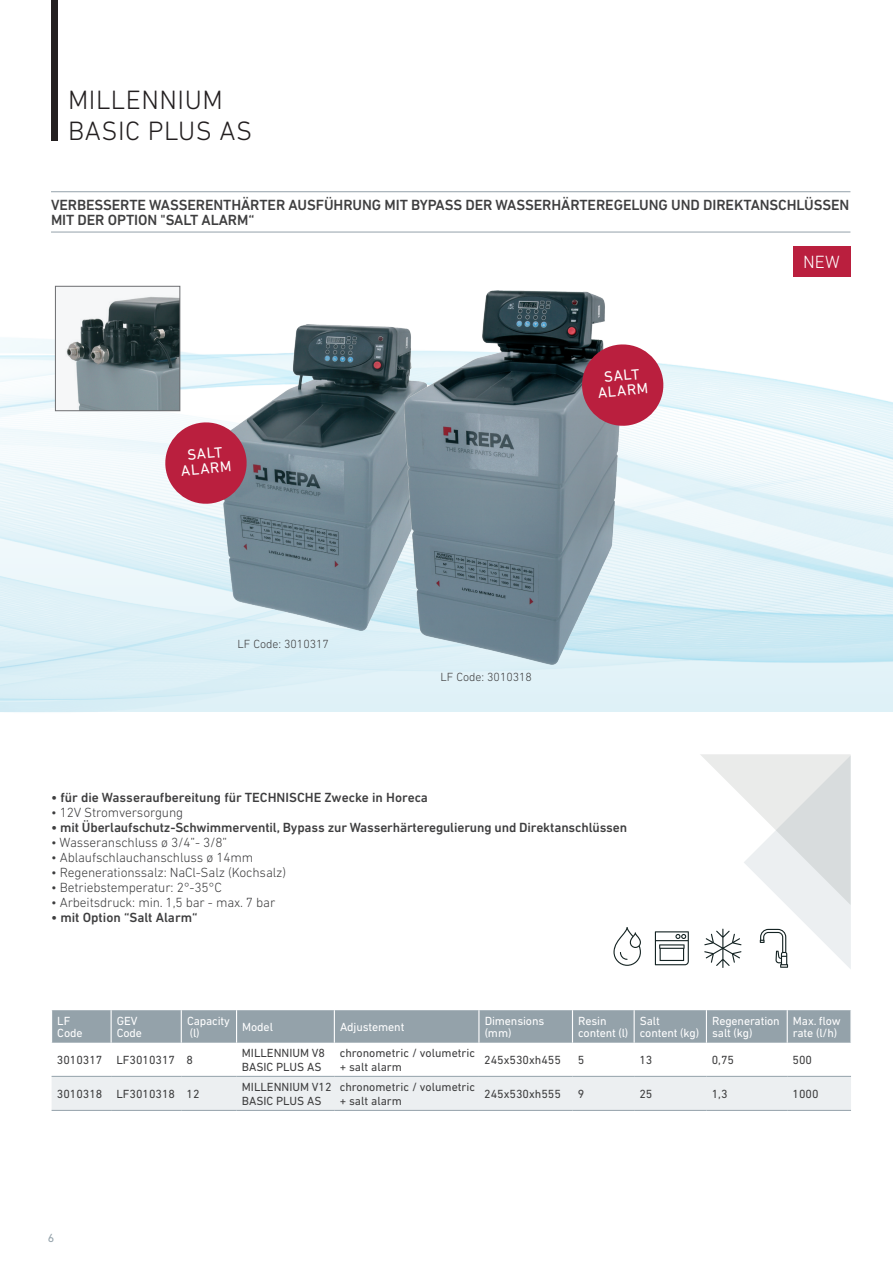
<style>
.page{position:relative;width:893px;height:1263px;background:#fff}
.page>*{position:absolute;margin:0;border:0;box-sizing:border-box;transform-origin:0 0}
.t1{font:300 27px/31.5px "DIN Next LT Pro";letter-spacing:.02em;color:#231f20}
.t2{font:300 18px "DIN Next LT Pro";color:#fff}
.t3{font:15.15px/15.1px "DIN Next LT Pro";color:#fff;text-align:center}
.t4{font:500 15px/15px "DIN Next LT Pro";letter-spacing:-.005em;color:#3e3e3f}
.t5{font:300 13.5px "DIN Next LT Pro";letter-spacing:-.01em;color:#3e3e3f}
.t6{font:500 13.5px "DIN Next LT Pro";letter-spacing:-.01em;color:#3e3e3f}
.t7{font:12px/14.4px "DIN Next LT Pro";color:#3e3e3f}
.t8{font:12px/12px "DIN Next LT Pro";letter-spacing:-.01em;color:#fff}
.t9{font:300 12px "DIN Next LT Pro";color:#3e3e3f}
.t10{font:12px "DIN Next LT Pro";color:#94a2aa}
</style>
<div class="page">
<img style="left:0;top:303px;width:893px;height:409px">
<hr style="left:51px;top:191px;width:799px;height:1px;background:#94a2aa">
<hr style="left:51px;top:232px;width:799px;height:1px;background:#94a2aa">
<svg style="left:55px;top:286px;width:125px;height:125px"></svg>
<img style="left:219px;top:324px;width:186px;height:90px">
<img style="left:405px;top:290px;width:218px;height:124px">
<div style="left:52px;top:1010px;width:798px;height:33px;background:#94a2aa"></div>
<div style="left:52px;top:1077px;width:799px;height:33px;background:#eceff1"></div>
<hr style="left:111px;top:1010px;width:1px;height:33px;background:#fff">
<hr style="left:181px;top:1010px;width:1px;height:33px;background:#fff">
<hr style="left:236px;top:1010px;width:1px;height:33px;background:#fff">
<hr style="left:334px;top:1010px;width:1px;height:33px;background:#fff">
<hr style="left:478px;top:1010px;width:1px;height:33px;background:#fff">
<hr style="left:572px;top:1010px;width:1px;height:33px;background:#fff">
<hr style="left:634px;top:1010px;width:1px;height:33px;background:#fff">
<hr style="left:706px;top:1010px;width:1px;height:33px;background:#fff">
<hr style="left:787px;top:1010px;width:1px;height:33px;background:#fff">
<hr style="left:181px;top:1076px;width:56px;height:1px;background:#94a2aa">
<hr style="left:181px;top:1110px;width:56px;height:1px;background:#94a2aa">
<hr style="left:237px;top:1076px;width:97px;height:1px;background:#94a2aa">
<hr style="left:334px;top:1076px;width:145px;height:1px;background:#94a2aa">
<hr style="left:479px;top:1076px;width:93px;height:1px;background:#94a2aa">
<hr style="left:572px;top:1076px;width:62px;height:1px;background:#94a2aa">
<hr style="left:634px;top:1076px;width:72px;height:1px;background:#94a2aa">
<hr style="left:706px;top:1076px;width:81px;height:1px;background:#94a2aa">
<hr style="left:787px;top:1076px;width:64px;height:1px;background:#94a2aa">
<hr style="left:237px;top:1110px;width:97px;height:1px;background:#94a2aa">
<hr style="left:334px;top:1110px;width:145px;height:1px;background:#94a2aa">
<hr style="left:479px;top:1110px;width:93px;height:1px;background:#94a2aa">
<hr style="left:572px;top:1110px;width:62px;height:1px;background:#94a2aa">
<hr style="left:634px;top:1110px;width:72px;height:1px;background:#94a2aa">
<hr style="left:706px;top:1110px;width:81px;height:1px;background:#94a2aa">
<hr style="left:787px;top:1110px;width:64px;height:1px;background:#94a2aa">
<hr style="left:52px;top:1076px;width:59px;height:1px;background:#94a2aa">
<hr style="left:111px;top:1076px;width:70px;height:1px;background:#94a2aa">
<hr style="left:52px;top:1110px;width:59px;height:1px;background:#94a2aa">
<hr style="left:111px;top:1110px;width:70px;height:1px;background:#94a2aa">
<svg style="left:0;top:414px;width:893px;height:297px;background:#bfd1d9"></svg>
<div style="left:51px;top:0;width:6px;height:140px;background:#231f20"></div>
<div style="left:793px;top:246px;width:57px;height:30px;background:#ba1f3e"></div>
<svg style="left:613px;top:927px;width:28px;height:39px"></svg>
<svg style="left:655px;top:931px;width:34px;height:34px"></svg>
<svg style="left:700px;top:754px;width:151px;height:215px"></svg>
<svg style="left:580px;top:343px;width:85px;height:85px;background:#b64960"></svg>
<svg style="left:163px;top:421px;width:85px;height:84px;background:#be5068"></svg>
<h1 class="t1" style="left:68px;top:84px;width:186px">MILLENNIUM<br>BASIC PLUS AS</h1>
<p class="t4" style="left:51px;top:197px;width:800px">VERBESSERTE WASSERENTHÄRTER AUSFÜHRUNG MIT BYPASS DER WASSERHÄRTEREGELUNG UND DIREKTANSCHLÜSSEN<br>MIT DER OPTION "SALT ALARM“</p>
<p class="t3" style="left:179px;top:448px;width:52px;rotate:-5deg">SALT<br>ALARM</p>
<p class="t9" style="left:237px;top:637px;width:93px">LF Code: 3010317</p>
<p class="t3" style="left:596px;top:370px;width:52px;rotate:-5deg">SALT<br>ALARM</p>
<p class="t9" style="left:440px;top:670px;width:93px">LF Code: 3010318</p>
<p class="t6" style="left:51px;top:790px;width:378px">• für die Wasseraufbereitung für TECHNISCHE Zwecke in Horeca</p>
<p class="t5" style="left:51px;top:805px;width:134px">• 12V Stromversorgung</p>
<p class="t6" style="left:51px;top:820px;width:578px">• mit Überlaufschutz-Schwimmerventil, Bypass zur Wasserhärteregulierung und Direktanschlüssen</p>
<p class="t5" style="left:51px;top:835px;width:178px">• Wasseranschluss ø 3/4”- 3/8”</p>
<p class="t5" style="left:51px;top:850px;width:204px">• Ablaufschlauchanschluss ø 14mm</p>
<p class="t5" style="left:51px;top:865px;width:237px">• Regenerationssalz: NaCl-Salz (Kochsalz)</p>
<p class="t5" style="left:51px;top:880px;width:173px">• Betriebstemperatur: 2°-35°C</p>
<p class="t5" style="left:51px;top:895px;width:226px">• Arbeitsdruck: min. 1,5 bar - max. 7 bar</p>
<p class="t6" style="left:51px;top:910px;width:148px">• mit Option “Salt Alarm“</p>
<h2 class="t2" style="left:803px;top:251px;width:38px">NEW</h2>
<p class="t8" style="left:57px;top:1015px;width:27px">LF<br>Code</p>
<p class="t8" style="left:117px;top:1015px;width:27px">GEV<br>Code</p>
<p class="t8" style="left:187px;top:1015px;width:45px">Capacity (l)</p>
<p class="t8" style="left:242px;top:1021px;width:32px">Model</p>
<p class="t8" style="left:340px;top:1021px;width:66px">Adjustement</p>
<p class="t8" style="left:485px;top:1015px;width:61px">Dimensions (mm)</p>
<p class="t8" style="left:578px;top:1015px;width:52px">Resin content (l)</p>
<p class="t8" style="left:640px;top:1015px;width:61px">Salt content (kg)</p>
<p class="t8" style="left:712px;top:1015px;width:69px">Regeneration salt (kg)</p>
<p class="t8" style="left:793px;top:1015px;width:49px">Max. flow rate (l/h)</p>
<p class="t7" style="left:57px;top:1052px;width:138px">3010317 LF3010317 8</p>
<p class="t7" style="left:242px;top:1045px;width:85px">MILLENNIUM V8<br>BASIC PLUS AS</p>
<p class="t7" style="left:340px;top:1045px;width:137px">chronometric / volumetric + salt alarm</p>
<p class="t7" style="left:484px;top:1052px;width:78px">245x530xh455</p>
<p class="t7" style="left:578px;top:1052px;width:8px">5</p>
<p class="t7" style="left:639px;top:1052px;width:15px">13</p>
<p class="t7" style="left:712px;top:1052px;width:24px">0,75</p>
<p class="t7" style="left:792px;top:1052px;width:21px">500</p>
<p class="t7" style="left:57px;top:1086px;width:144px">3010318 LF3010318 12</p>
<p class="t7" style="left:242px;top:1079px;width:91px">MILLENNIUM V12<br>BASIC PLUS AS</p>
<p class="t7" style="left:340px;top:1079px;width:137px">chronometric / volumetric + salt alarm</p>
<p class="t7" style="left:484px;top:1086px;width:78px">245x530xh555</p>
<p class="t7" style="left:578px;top:1086px;width:8px">9</p>
<p class="t7" style="left:639px;top:1086px;width:15px">25</p>
<p class="t7" style="left:712px;top:1086px;width:17px">1,3</p>
<p class="t7" style="left:792px;top:1086px;width:28px">1000</p>
<p class="t10" style="left:48px;top:1231px;width:8px">6</p>
</div>
